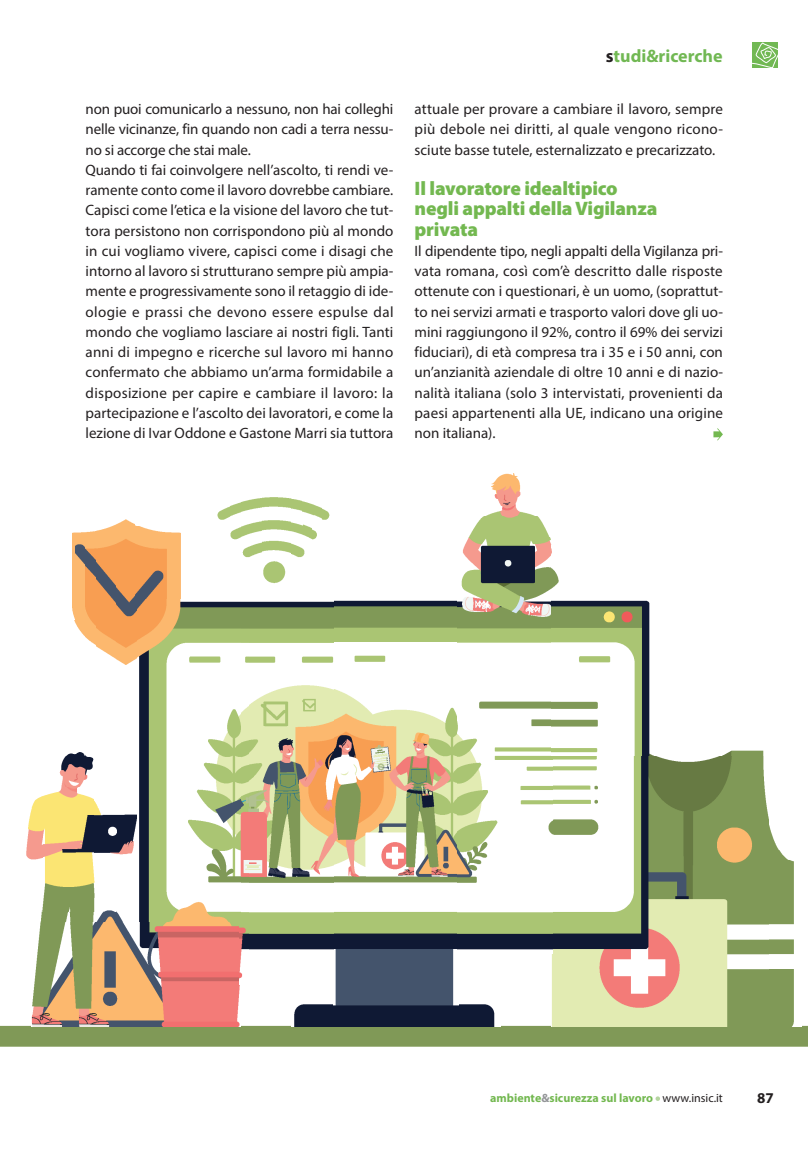
<style>
.page{position:relative;width:808px;height:1149px;background:#fff}
.page>*{position:absolute;margin:0;border:0;box-sizing:border-box;transform-origin:0 0}
.t1{font:900 19.5px/20.2px "Myriad Pro";letter-spacing:-.01em;color:#73b850}
.t2{font:700 18px "Myriad Pro";color:#71b853}
.t3{font:15px/20.2px "Myriad Pro";color:#231f20;text-align:justify}
.t4{font:700 15px "Myriad Pro";color:#231f20}
.t5{font:700 12px "Myriad Pro";color:#73b850}
.s1{color:#231f20}
.s2{color:#939598}
.s3{font-weight:400;color:#231f20}
</style>
<div class="page">
<svg style="left:655px;top:1096px;width:5px;height:4px"></svg>
<svg style="left:753px;top:43px;width:25px;height:25px"></svg>
<img style="left:0;top:1025px;width:808px;height:21px">
<img style="left:32px;top:921px;width:208px;height:104px">
<img style="left:294px;top:1004px;width:201px;height:21px">
<img style="left:552px;top:754px;width:218px;height:271px">
<img style="left:770px;top:859px;width:24px;height:166px">
<img style="left:334px;top:600px;width:124px;height:404px">
<img style="left:239px;top:601px;width:11px;height:382px">
<img style="left:250px;top:601px;width:84px;height:349px">
<img style="left:458px;top:536px;width:94px;height:414px">
<img style="left:41px;top:910px;width:82px;height:11px">
<img style="left:137px;top:598px;width:103px;height:323px">
<img style="left:42px;top:786px;width:53px;height:125px">
<svg style="left:104px;top:910px;width:12px;height:1px"></svg>
<img style="left:26px;top:806px;width:17px;height:53px">
<img style="left:94px;top:806px;width:43px;height:53px">
<img style="left:770px;top:848px;width:17px;height:11px">
<img style="left:770px;top:828px;width:8px;height:20px">
<svg style="left:32px;top:795px;width:11px;height:11px"></svg>
<svg style="left:94px;top:795px;width:4px;height:11px"></svg>
<img style="left:59px;top:754px;width:35px;height:32px">
<img style="left:69px;top:752px;width:15px;height:2px">
<img style="left:551px;top:597px;width:99px;height:157px">
<img style="left:726px;top:750px;width:38px;height:4px">
<img style="left:115px;top:519px;width:22px;height:146px">
<img style="left:95px;top:525px;width:21px;height:136px">
<img style="left:85px;top:531px;width:10px;height:114px">
<img style="left:74px;top:532px;width:11px;height:105px">
<img style="left:72px;top:532px;width:2px;height:84px">
<img style="left:136px;top:525px;width:45px;height:73px">
<img style="left:261px;top:497px;width:30px;height:87px">
<img style="left:551px;top:566px;width:8px;height:22px">
<img style="left:240px;top:498px;width:21px;height:59px">
<img style="left:291px;top:525px;width:21px;height:32px">
<svg style="left:551px;top:545px;width:1px;height:12px"></svg>
<img style="left:230px;top:502px;width:10px;height:38px">
<img style="left:312px;top:504px;width:11px;height:36px">
<img style="left:469px;top:515px;width:80px;height:21px">
<img style="left:217px;top:506px;width:13px;height:14px">
<img style="left:291px;top:498px;width:11px;height:27px">
<img style="left:323px;top:509px;width:7px;height:11px">
<img style="left:302px;top:501px;width:11px;height:14px">
<img style="left:488px;top:505px;width:45px;height:10px">
<img style="left:491px;top:473px;width:30px;height:32px">
<svg style="left:713px;top:428px;width:10px;height:12px"></svg>
<p class="t2" style="left:606px;top:44px;width:118px"><span class="s1">s</span>tudi&amp;ricerche</p>
<p class="t3" style="left:86px;top:99px;width:309px;text-align:left">non puoi comunicarlo a nessuno, non hai colleghi nelle vicinanze, fin quando non cadi a terra nessu&shy;no si accorge che stai male.<br>Quando ti fai coinvolgere nell’ascolto, ti rendi ve&shy;ramente conto come il lavoro dovrebbe cambiare.<br>Capisci come l’etica e la visione del lavoro che tut&shy;tora persistono non corrispondono più al mondo in cui vogliamo vivere, capisci come i disagi che intorno al lavoro si strutturano sempre più ampia&shy;mente e progressivamente sono il retaggio di ide&shy;ologie e prassi che devono essere espulse dal mondo che vogliamo lasciare ai nostri figli. Tanti anni di impegno e ricerche sul lavoro mi hanno confermato che abbiamo un’arma formidabile a disposizione per capire e cambiare il lavoro: la partecipazione e l’ascolto dei lavoratori, e come la lezione di Ivar Oddone e Gastone Marri sia tuttora</p>
<p class="t3" style="left:415px;top:99px;width:310px">attuale per provare a cambiare il lavoro, sempre più debole nei diritti, al quale vengono ricono&shy;sciute basse tutele, esternalizzato e precarizzato.</p>
<h1 class="t1" style="left:415px;top:177px;width:244px">Il lavoratore idealtipico negli appalti della Vigilanza privata</h1>
<p class="t3" style="left:415px;top:240px;width:310px">Il dipendente tipo, negli appalti della Vigilanza pri&shy;vata romana, così com’è descritto dalle risposte ottenute con i questionari, è un uomo, (soprattut&shy;to nei servizi armati e trasporto valori dove gli uo&shy;mini raggiungono il 92%, contro il 69% dei servizi fiduciari), di età compresa tra i 35 e i 50 anni, con un’anzianità aziendale di oltre 10 anni e di nazio&shy;nalità italiana (solo 3 intervistati, provenienti da paesi appartenenti alla UE, indicano una origine non italiana).</p>
<p class="t5" style="left:490px;top:1089px;width:234px">ambiente<span class="s2">&amp;</span>sicurezza sul lavoro <span class="s3">www.insic.it</span></p>
<p class="t4" style="left:757px;top:1087px;width:18px">87</p>
</div>
